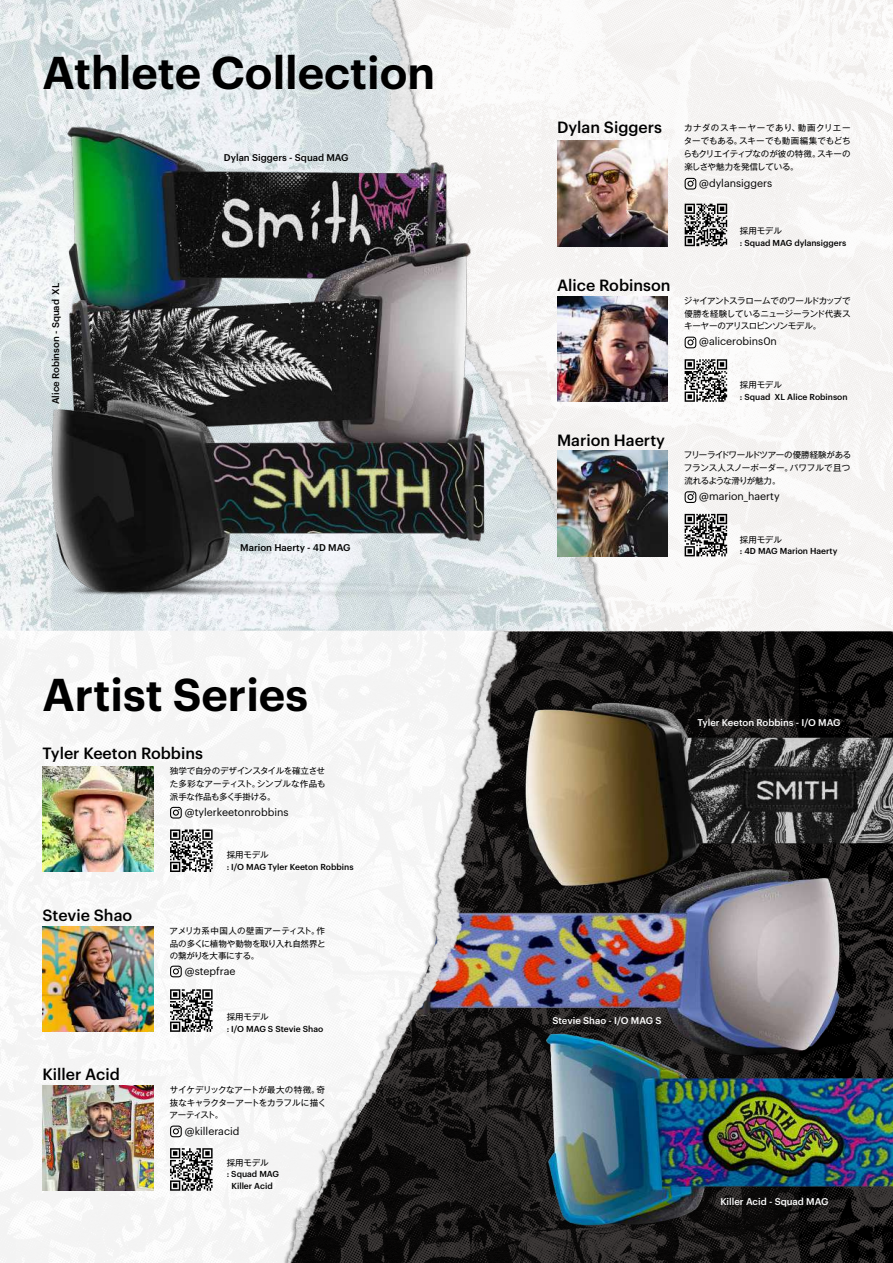
<style>
.page{position:relative;width:893px;height:1263px;background:#f7f6f5}
.page>*{position:absolute;margin:0;border:0;box-sizing:border-box;transform-origin:0 0}
.t1{font:600 45px "Graphik";color:#000}
.t2{font:500 15.9px "Graphik";color:#000}
.t3{font:10.65px "Graphik";color:#000}
.t4{font:500 9.6px "Graphik";color:#fff}
.t5{font:500 9.6px "Graphik";color:#000}
.t6{font:8.55px/12.8px "Gothic MB101 Pr 5";letter-spacing:-.02em;color:#000;text-align:justify}
.t7{font:500 8.55px/11.7px "Graphik";color:#000;text-align:center}
</style>
<div class="page">
<img style="left:0;top:0;width:320px;height:631px">
<img style="left:320px;top:0;width:308px;height:631px">
<img style="left:32px;top:74px;width:473px;height:557px">
<svg style="left:570px;top:631px;width:323px;height:632px;background:#191717"></svg>
<img style="left:570px;top:898px;width:290px;height:117px">
<img style="left:570px;top:1015px;width:323px;height:237px">
<img style="left:570px;top:692px;width:323px;height:206px">
<img style="left:284px;top:631px;width:286px;height:632px">
<svg style="left:170px;top:807px;width:12px;height:11px"></svg>
<svg style="left:170px;top:966px;width:12px;height:11px"></svg>
<svg style="left:170px;top:1125px;width:12px;height:12px"></svg>
<img style="left:43px;top:926px;width:110px;height:106px">
<img style="left:43px;top:766px;width:110px;height:106px">
<img style="left:43px;top:1085px;width:110px;height:106px">
<img style="left:557px;top:451px;width:111px;height:105px">
<img style="left:557px;top:296px;width:111px;height:106px">
<img style="left:557px;top:141px;width:111px;height:105px">
<svg style="left:685px;top:178px;width:11px;height:12px"></svg>
<svg style="left:685px;top:337px;width:11px;height:11px"></svg>
<svg style="left:685px;top:491px;width:11px;height:12px"></svg>
<svg style="left:685px;top:204px;width:42px;height:42px"></svg>
<svg style="left:685px;top:359px;width:42px;height:43px"></svg>
<svg style="left:685px;top:514px;width:42px;height:42px"></svg>
<svg style="left:170px;top:829px;width:43px;height:43px"></svg>
<svg style="left:170px;top:989px;width:43px;height:43px"></svg>
<svg style="left:170px;top:1148px;width:43px;height:43px"></svg>
<h1 class="t1" style="left:43px;top:39px;width:394px">Athlete Collection</h1>
<p class="t5" style="left:48px;top:404px;width:123px;rotate:-90deg">Alice Robinson - Squad XL</p>
<p class="t5" style="left:224px;top:150px;width:126px">Dylan Siggers - Squad MAG</p>
<p class="t5" style="left:240px;top:540px;width:112px">Marion Haerty - 4D MAG</p>
<h1 class="t1" style="left:43px;top:660px;width:267px">Artist Series</h1>
<h2 class="t2" style="left:43px;top:741px;width:162px">Tyler Keeton Robbins</h2>
<p class="t6" style="left:170px;top:764px;width:158px">独学で自分のデザインスタイルを確立させた多彩なアーティスト。シンプルな作品も派手な作品も多く手掛ける。</p>
<p class="t3" style="left:185px;top:804px;width:105px">@tylerkeetonrobbins</p>
<h2 class="t2" style="left:43px;top:903px;width:91px">Stevie Shao</h2>
<h2 class="t2" style="left:43px;top:1062px;width:79px">Killer Acid</h2>
<p class="t6" style="left:227px;top:848px;width:44px">採用モデル</p>
<p class="t7" style="left:227px;top:860px;width:128px">: I/O MAG Tyler Keeton Robbins</p>
<p class="t6" style="left:170px;top:924px;width:158px">アメリカ系中国人の壁画アーティスト。作品の多くに植物や動物を取り入れ自然界との繋がりを大事にする。</p>
<p class="t3" style="left:185px;top:963px;width:52px">@stepfrae</p>
<p class="t6" style="left:227px;top:1010px;width:44px">採用モデル</p>
<p class="t7" style="left:227px;top:1022px;width:98px">: I/O MAG S Stevie Shao</p>
<p class="t6" style="left:170px;top:1082px;width:158px;text-align:left">サイケデリックなアートが最大の特徴。奇抜なキャラクターアートをカラフルに描くアーティスト。</p>
<p class="t3" style="left:185px;top:1123px;width:56px">@killeracid</p>
<p class="t6" style="left:227px;top:1155px;width:44px">採用モデル</p>
<p class="t7" style="left:227px;top:1167px;width:54px">: Squad MAG<br>Killer Acid</p>
<h2 class="t2" style="left:557px;top:115px;width:106px">Dylan Siggers</h2>
<p class="t6" style="left:683px;top:121px;width:169px">カナダのスキーヤーであり、動画クリエーターでもある。スキーでも動画編集でもどちらもクリエイティブなのが彼の特徴。スキーの楽しさや魅力を発信している。</p>
<p class="t3" style="left:699px;top:175px;width:75px">@dylansiggers</p>
<h2 class="t2" style="left:557px;top:273px;width:115px">Alice Robinson</h2>
<h2 class="t2" style="left:557px;top:428px;width:109px">Marion Haerty</h2>
<p class="t6" style="left:740px;top:224px;width:44px">採用モデル</p>
<p class="t7" style="left:740px;top:236px;width:108px">: Squad MAG dylansiggers</p>
<p class="t6" style="left:684px;top:294px;width:168px">ジャイアントスラロームでのワールドカップで優勝を経験しているニュージーランド代表スキーヤーのアリスロビンソンモデル。</p>
<p class="t3" style="left:699px;top:333px;width:79px">@alicerobins0n</p>
<p class="t6" style="left:740px;top:378px;width:44px">採用モデル</p>
<p class="t7" style="left:740px;top:390px;width:109px">: Squad XL Alice Robinson</p>
<p class="t6" style="left:684px;top:448px;width:169px">フリーライドワールドツアーの優勝経験があるフランス人スノーボーダー。パワフルで且つ流れるような滑りが魅力。</p>
<p class="t3" style="left:699px;top:488px;width:82px">@marion_haerty</p>
<p class="t6" style="left:740px;top:532px;width:44px">採用モデル</p>
<p class="t7" style="left:740px;top:545px;width:99px">: 4D MAG Marion Haerty</p>
<p class="t4" style="left:697px;top:715px;width:145px">Tyler Keeton Robbins - I/O MAG</p>
<p class="t4" style="left:552px;top:1013px;width:111px">Stevie Shao - I/O MAG S</p>
<p class="t4" style="left:720px;top:1194px;width:110px">Killer Acid - Squad MAG</p>
</div>
